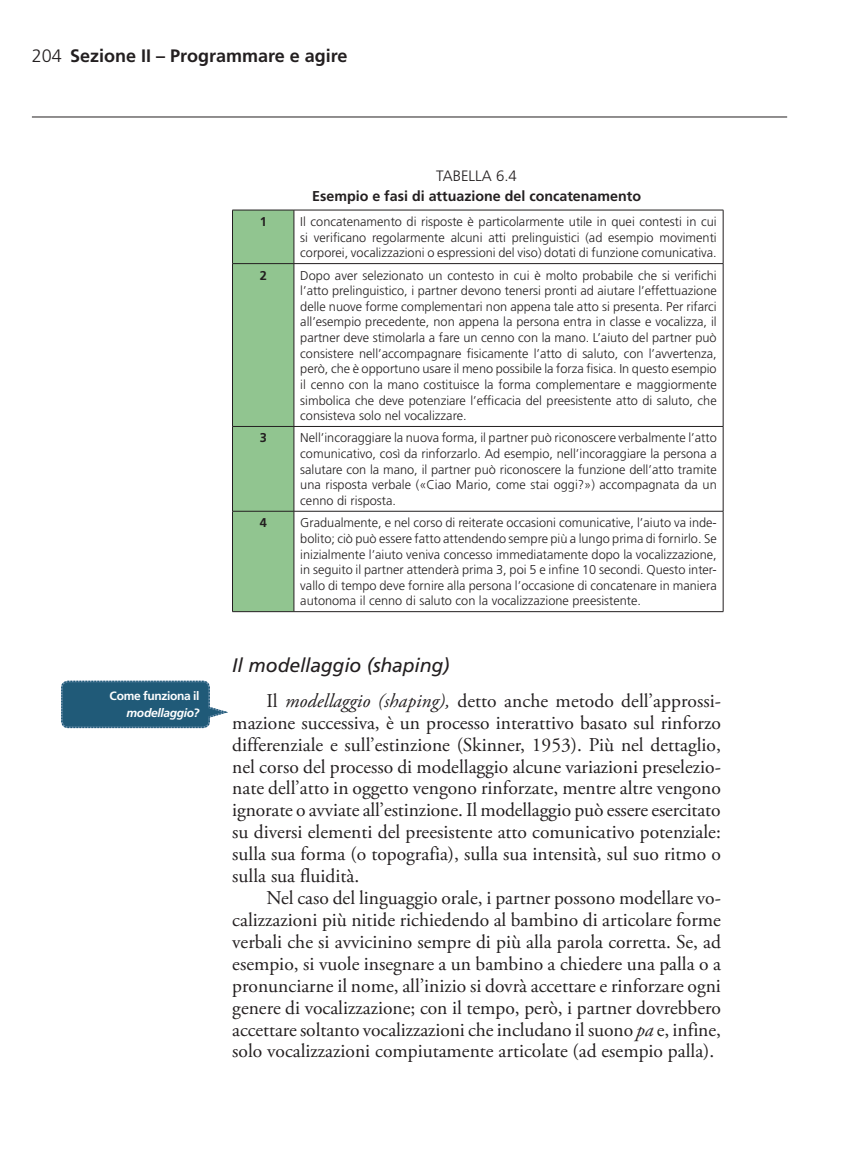
<style>
.page{position:relative;width:851px;height:1149px;background:#fff}
.page>*{position:absolute;margin:0;border:0;box-sizing:border-box;transform-origin:0 0}
.t1{font:19.5px/21.9px "Adobe Garamond Pro";letter-spacing:-.005em;color:#231f20;text-align:justify}
.t2{font:italic 19.5px "Frutiger LT Std";letter-spacing:-.01em;color:#231f20}
.t3{font:700 18px "Frutiger LT Std";color:#231f20}
.t4{font:300 15px "Frutiger LT Std";color:#231f20}
.t5{font:700 14.25px "Frutiger LT Std";color:#231f20}
.t6{font:300 12.75px/15.6px "Frutiger LT Std";color:#231f20;text-align:justify}
.t7{font:700 12.75px "Frutiger LT Std";color:#231f20}
.t8{font:700 12px "Frutiger LT Std";letter-spacing:-.025em;color:#fff}
.t9{font:italic 700 12px "Frutiger LT Std";letter-spacing:-.025em;color:#fff}
.s1{font-weight:300}
.s2{font-style:italic}
</style>
<div class="page">
<hr style="left:32px;top:117px;width:755px;height:1px;background:#231f20">
<div style="left:233px;top:211px;width:60px;height:400px;background:#91c590"></div>
<svg style="left:294px;top:211px;width:428px;height:400px"></svg>
<hr style="left:293px;top:210px;width:1px;height:53px;background:#231f20">
<hr style="left:232px;top:263px;width:62px;height:1px;background:#231f20">
<hr style="left:294px;top:263px;width:429px;height:1px;background:#231f20">
<hr style="left:293px;top:264px;width:1px;height:162px;background:#231f20">
<hr style="left:232px;top:426px;width:62px;height:1px;background:#231f20">
<hr style="left:294px;top:426px;width:429px;height:1px;background:#231f20">
<hr style="left:293px;top:426px;width:1px;height:85px;background:#231f20">
<hr style="left:232px;top:511px;width:62px;height:1px;background:#231f20">
<hr style="left:294px;top:511px;width:429px;height:1px;background:#231f20">
<hr style="left:293px;top:511px;width:1px;height:100px;background:#231f20">
<hr style="left:232px;top:210px;width:62px;height:1px;background:#231f20">
<hr style="left:232px;top:210px;width:1px;height:53px;background:#231f20">
<hr style="left:294px;top:210px;width:429px;height:1px;background:#231f20">
<hr style="left:722px;top:210px;width:1px;height:53px;background:#231f20">
<hr style="left:232px;top:264px;width:1px;height:162px;background:#231f20">
<hr style="left:722px;top:264px;width:1px;height:162px;background:#231f20">
<hr style="left:232px;top:426px;width:1px;height:85px;background:#231f20">
<hr style="left:722px;top:426px;width:1px;height:85px;background:#231f20">
<hr style="left:232px;top:511px;width:1px;height:100px;background:#231f20">
<hr style="left:722px;top:511px;width:1px;height:100px;background:#231f20">
<hr style="left:232px;top:611px;width:62px;height:1px;background:#231f20">
<hr style="left:294px;top:611px;width:429px;height:1px;background:#231f20">
<svg style="left:61px;top:680px;width:167px;height:48px;background:#3c6f89"></svg>
<h2 class="t3" style="left:32px;top:45px;width:317px"><span class="s1">204</span> Sezione II – Programmare e agire</h2>
<p class="t4" style="left:436px;top:168px;width:82px">tabella 6.4</p>
<p class="t5" style="left:312px;top:188px;width:330px">Esempio e fasi di attuazione del concatenamento</p>
<p class="t8" style="left:110px;top:688px;width:91px">Come funziona il</p>
<p class="t9" style="left:126px;top:705px;width:74px">modellaggio?</p>
<p class="t7" style="left:259px;top:214px;width:9px">1</p>
<p class="t6" style="left:300px;top:214px;width:418px">Il concatenamento di risposte è particolarmente utile in quei contesti in cui si verificano regolarmente alcuni atti prelinguistici (ad esempio movimenti corporei, vocalizzazioni o espressioni del viso) dotati di funzione comunicativa.</p>
<p class="t7" style="left:259px;top:267px;width:9px">2</p>
<p class="t6" style="left:300px;top:267px;width:418px">Dopo aver selezionato un contesto in cui è molto probabile che si verifichi l’atto prelinguistico, i partner devono tenersi pronti ad aiutare l’effettuazione delle nuove forme complementari non appena tale atto si presenta. Per rifarci all’esempio precedente, non appena la persona entra in classe e vocalizza, il partner deve stimolarla a fare un cenno con la mano. L’aiuto del partner può consistere nell’accompagnare fisicamente l’atto di saluto, con l’avvertenza, però, che è opportuno usare il meno possibile la forza fisica. In questo esempio il cenno con la mano costituisce la forma complementare e maggiormente simbolica che deve potenziare l’efficacia del preesistente atto di saluto, che consisteva solo nel vocalizzare.</p>
<p class="t7" style="left:259px;top:430px;width:9px">3</p>
<p class="t6" style="left:300px;top:430px;width:418px">Nell’incoraggiare la nuova forma, il partner può riconoscere verbalmente l’atto comunicativo, così da rinforzarlo. Ad esempio, nell’incoraggiare la persona a salutare con la mano, il partner può riconoscere la funzione dell’atto tramite una risposta verbale («C iao Mario, come stai oggi?») accompagnata da un cenno di risposta.</p>
<p class="t7" style="left:259px;top:515px;width:9px">4</p>
<p class="t6" style="left:300px;top:515px;width:418px">Gradualmente, e nel corso di reiterate occasioni comunicative, l’aiuto va inde&shy;bolito; ciò può essere fatto attendendo sempre più a lungo prima di fornirlo. Se inizialmente l’aiuto veniva concesso immediatamente dopo la vocalizzazione, in seguito il partner attenderà prima 3, poi 5 e infine 10 secondi. Questo inter&shy;vallo di tempo deve fornire alla persona l’occasione di concatenare in maniera autonoma il cenno di saluto con la vocalizzazione preesistente.</p>
<h1 class="t2" style="left:232px;top:653px;width:219px">Il modellaggio (shaping)</h1>
<p class="t1" style="left:232px;top:690px;width:490px;text-indent:34px">Il <span class="s2">modellaggio (shaping),</span> detto anche metodo dell’approssi&shy;mazione successiva, è un processo interattivo basato sul rinforzo differenziale e sull’estinzione (Skinner, 1953). Più nel dettaglio, nel corso del processo di modellaggio alcune variazioni preselezio&shy;nate dell’atto in oggetto vengono rinforzate, mentre altre vengono ignorate o avviate all’estinzione. Il modellaggio può essere esercitato su diversi elementi del preesistente atto comunicativo potenziale: sulla sua forma (o topografia), sulla sua intensità, sul suo ritmo o sulla sua fluidità.</p>
<p class="t1" style="left:232px;top:887px;width:490px;text-indent:34px">Nel caso del linguaggio orale, i partner possono modellare vo&shy;calizzazioni più nitide richiedendo al bambino di articolare forme verbali che si avvicinino sempre di più alla parola corretta. Se, ad esempio, si vuole insegnare a un bambino a chiedere una palla o a pronunciarne il nome, all’inizio si dovrà accettare e rinforzare ogni genere di vocalizzazione; con il tempo, però, i partner dovrebbero accettare soltanto vocalizzazioni che includano il suono <span class="s2">pa</span> e, infine, solo vocalizzazioni compiutamente articolate (ad esempio palla).</p>
</div>
